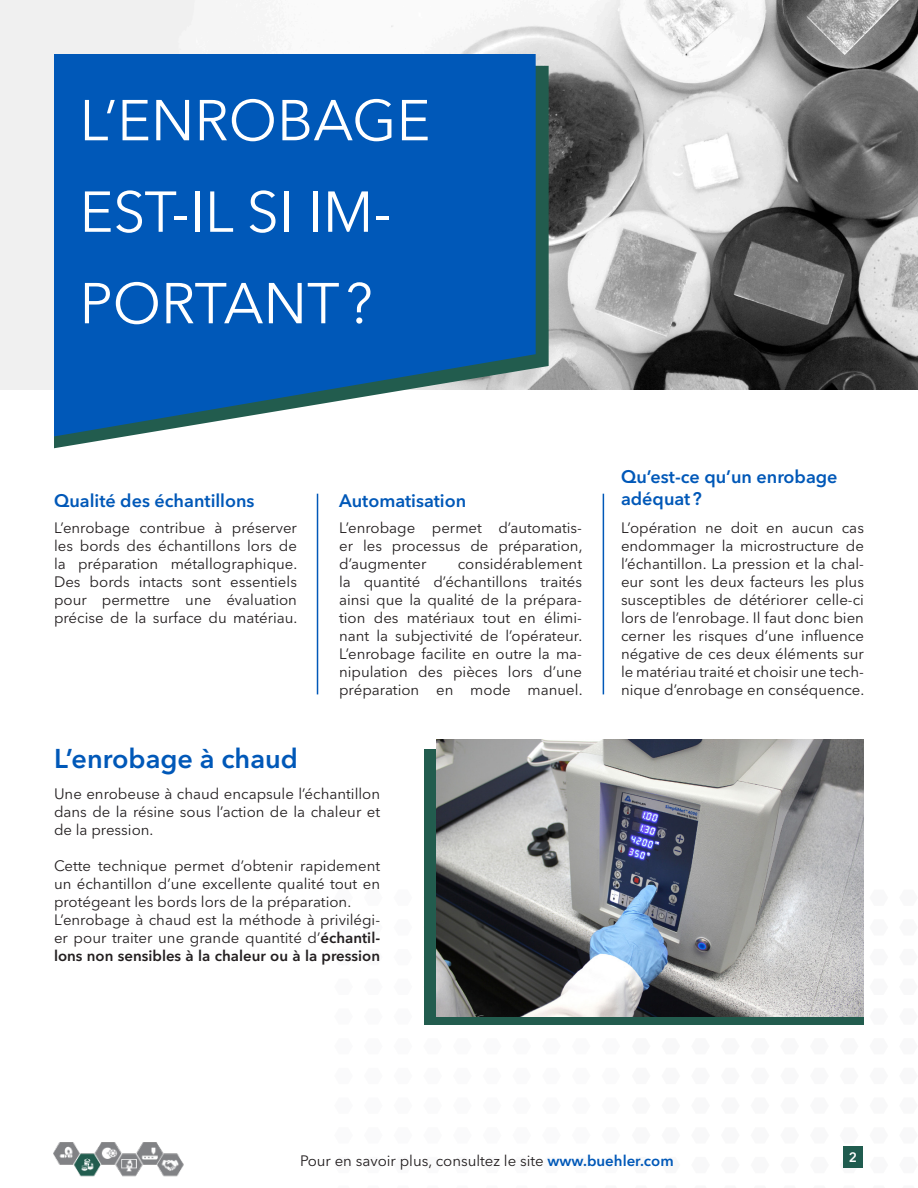
<style>
.page{position:relative;width:918px;height:1188px;background:#fff}
.page>*{position:absolute;margin:0;border:0;box-sizing:border-box;transform-origin:0 0}
.t1{font:57px/91.5px "Avenir Next LT Pro";color:#fff}
.t2{font:600 27px "Avenir Next LT Pro";color:#0058b8}
.t3{font:600 18px/21.6px "Avenir Next LT Pro";color:#0058b8}
.t4{font:15px/18px "Avenir Next LT Pro";color:#231f20;text-align:justify}
.t5{font:600 13.5px "Avenir Next LT Pro";color:#fff}
.s1{font-weight:600}
.s2{font-weight:600;color:#0058b8}
</style>
<div class="page">
<svg style="left:424px;top:1008px;width:1px;height:17px"></svg>
<svg style="left:424px;top:979px;width:1px;height:16px"></svg>
<svg style="left:424px;top:949px;width:1px;height:16px"></svg>
<svg style="left:424px;top:919px;width:1px;height:17px"></svg>
<svg style="left:424px;top:890px;width:1px;height:16px"></svg>
<svg style="left:843px;top:1167px;width:16px;height:1px"></svg>
<div style="left:425px;top:750px;width:439px;height:275px;background:#225c4e"></div>
<img style="left:0;top:0;width:918px;height:390px">
<svg style="left:54px;top:66px;width:495px;height:382px"></svg>
<svg style="left:54px;top:54px;width:482px;height:382px;background:#1364b9"></svg>
<hr style="left:317px;top:494px;width:1px;height:200px;background:#0058b8">
<hr style="left:603px;top:494px;width:1px;height:200px;background:#0058b8">
<img style="left:436px;top:740px;width:428px;height:276px">
<img style="left:53px;top:1142px;width:131px;height:35px">
<div style="left:843px;top:1146px;width:20px;height:21px;background:#205c4f"></div>
<p class="t1" style="left:80px;top:74px;width:352px">L’ENROBAGE<br>EST-IL SI IM-<br>PORTANT?</p>
<p class="t3" style="left:54px;top:490px;width:202px">Qualité des échantillons</p>
<p class="t3" style="left:339px;top:490px;width:129px">Automatisation</p>
<p class="t4" style="left:54px;top:519px;width:245px">L’enrobage contribue à préserver les bords des échantillons lors de la préparation métallographique.<br>Des bords intacts sont essentiels pour permettre une évaluation précise de la surface du matériau.</p>
<p class="t4" style="left:339px;top:519px;width:245px">L’enrobage permet d’automatis&shy;er les processus de préparation, d’augmenter</p>
<p class="t4" style="left:339px;top:555px;width:245px;text-indent:119px">considérablement la quantité d’échantillons traités ainsi que la qualité de la prépara&shy;tion des matériaux tout en élimi&shy;nant la subjectivité de l’opérateur.<br>L’enrobage facilite en outre la ma&shy;nipulation des pièces lors d’une préparation en mode manuel.</p>
<p class="t2" style="left:54px;top:742px;width:246px">L’enrobage à chaud</p>
<p class="t4" style="left:54px;top:784px;width:328px">Une enrobeuse à chaud encapsule l’échantillon dans de la résine sous l’action de la chaleur et de la pression.</p>
<p class="t4" style="left:54px;top:856px;width:328px;text-align:left">Cette technique permet d’obtenir rapidement un échantillon d’une excellente qualité tout en protégeant les bords lors de la préparation.<br>L’enrobage à chaud est la méthode à privilégi&shy;er pour traiter une grande quantité d’<span class="s1">échantil&shy;lons non sensibles à la chaleur ou à la pression</span></p>
<p class="t3" style="left:621px;top:466px;width:218px">Qu’est-ce qu’un enrobage adéquat?</p>
<p class="t4" style="left:621px;top:519px;width:245px">L’opération ne doit en aucun cas endommager la microstructure de l’échantillon. La pression et la chal&shy;eur sont les deux facteurs les plus susceptibles de détériorer celle-ci lors de l’enrobage. Il faut donc bien cerner les risques d’une influence négative de ces deux éléments sur le matériau traité et choisir une tech&shy;nique d’enrobage en conséquence.</p>
<p class="t4" style="left:300px;top:1152px;width:375px">Pour en savoir plus, consultez le site <span class="s2">www.buehler.com</span></p>
<p class="t5" style="left:849px;top:1149px;width:10px">2</p>
</div>
